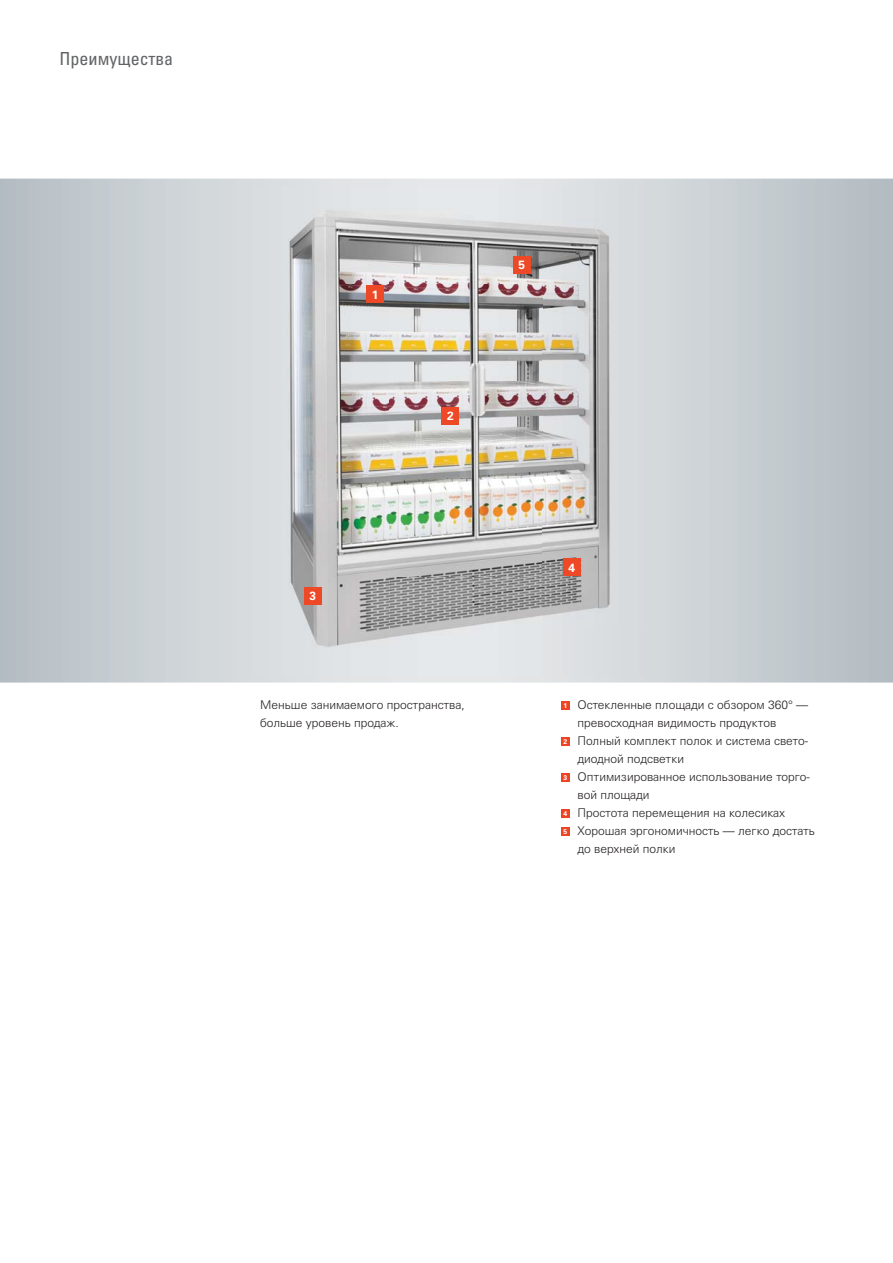
<style>
.page{position:relative;width:893px;height:1263px;background:#fff}
.page>*{position:absolute;margin:0;border:0;box-sizing:border-box;transform-origin:0 0}
.t1{font:condensed 18px "Univers LTCYR 57";color:#636466}
.t2{font:300 12px/18px "Univers LTCYR 45";color:#231f20}
.t3{font:700 12px "Univers LTCYR 65";color:#fff}
.s1{font-family:"Univers LTCYR 65";font-weight:700;font-size:6.75px;color:#fff}
</style>
<div class="page">
<svg style="left:0;top:179px;width:893px;height:504px;background:#c5ccd0"></svg>
<img style="left:236px;top:186px;width:408px;height:489px">
<div style="left:561px;top:701px;width:9px;height:8px;background:#ef4423"></div>
<div style="left:561px;top:737px;width:9px;height:8px;background:#ef4423"></div>
<div style="left:561px;top:773px;width:9px;height:8px;background:#ef4423"></div>
<div style="left:561px;top:809px;width:9px;height:8px;background:#ef4423"></div>
<div style="left:561px;top:827px;width:9px;height:8px;background:#ef4423"></div>
<div style="left:367px;top:286px;width:17px;height:17px;background:#ee4927"></div>
<div style="left:513px;top:257px;width:17px;height:17px;background:#ee4927"></div>
<div style="left:442px;top:407px;width:17px;height:18px;background:#ee4927"></div>
<div style="left:304px;top:587px;width:17px;height:18px;background:#ee4927"></div>
<div style="left:563px;top:559px;width:17px;height:17px;background:#ee4927"></div>
<h1 class="t1" style="left:60px;top:49px;width:115px">Преимущества</h1>
<p class="t3" style="left:372px;top:290px;width:8px">1</p>
<p class="t3" style="left:309px;top:592px;width:8px">3</p>
<p class="t3" style="left:447px;top:412px;width:8px">2</p>
<p class="t3" style="left:518px;top:261px;width:8px">5</p>
<p class="t3" style="left:568px;top:563px;width:8px">4</p>
<p class="t2" style="left:260px;top:697px;width:206px">Меньше занимаемого пространства, больше уровень продаж.</p>
<p class="t2" style="left:563px;top:697px;width:246px"><span class="s1">1</span> Остекленные площади с обзором 360° —</p>
<p class="t2" style="left:577px;top:715px;width:200px">превосходная видимость продуктов</p>
<p class="t2" style="left:563px;top:733px;width:246px"><span class="s1">2</span> Полный комплект полок и система свето-</p>
<p class="t2" style="left:577px;top:751px;width:108px">диодной подсветки</p>
<p class="t2" style="left:563px;top:769px;width:248px"><span class="s1">3</span> Оптимизированное использование торго-</p>
<p class="t2" style="left:577px;top:787px;width:74px">вой площади</p>
<p class="t2" style="left:563px;top:805px;width:223px"><span class="s1">4</span> Простота перемещения на колесиках</p>
<p class="t2" style="left:563px;top:823px;width:253px"><span class="s1">5</span> Хорошая эргономичность — легко достать</p>
<p class="t2" style="left:577px;top:841px;width:99px">до верхней полки</p>
</div>
